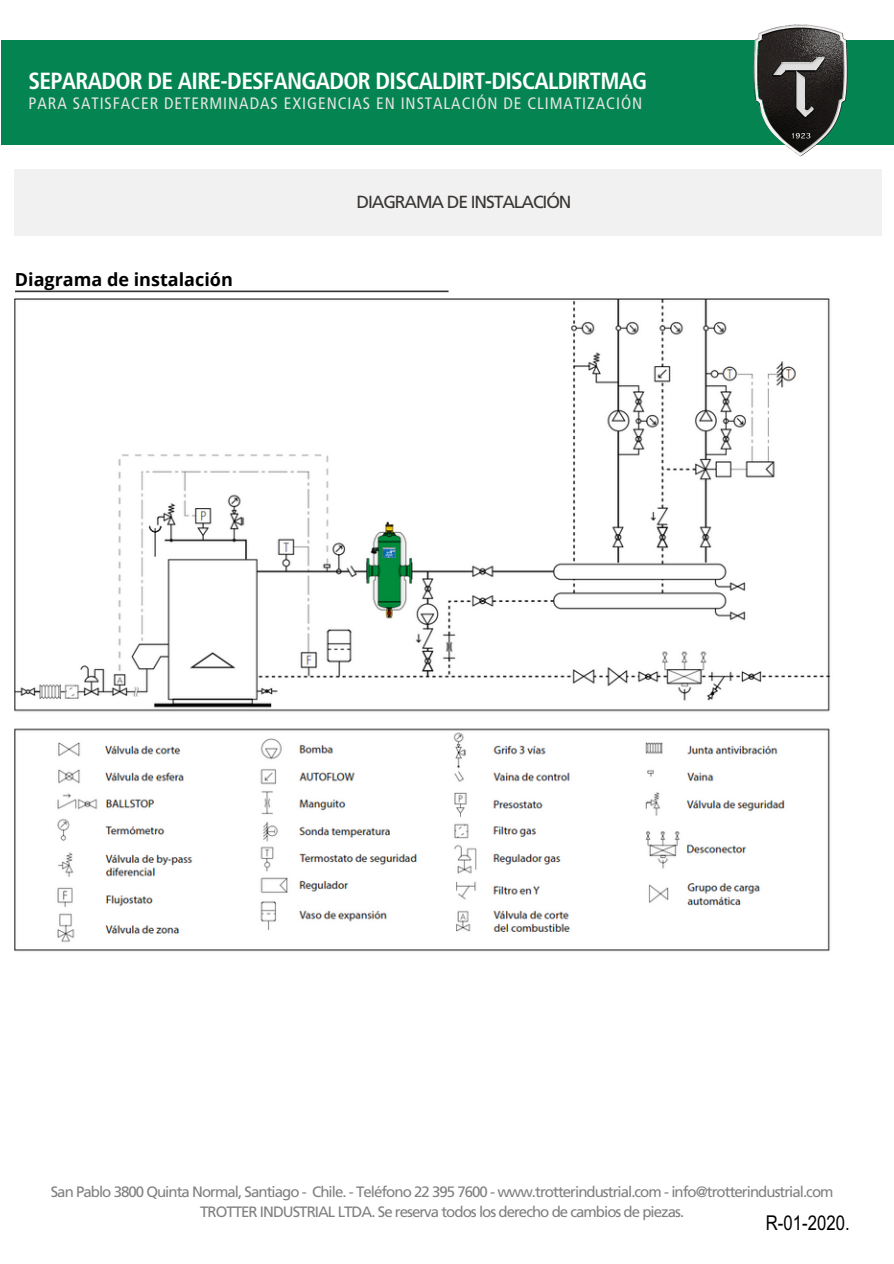
<style>
.page{position:relative;width:894px;height:1264px;background:#fff}
.page>*{position:absolute;margin:0;border:0;box-sizing:border-box;transform-origin:0 0}
.t1{font:23.4px "Frutiger LT 67 Bd Cn";letter-spacing:-.03em;color:#fff}
.t2{font:20.4px "Arial Narrow";color:#000}
.t3{font:700 18px "Open Sans";color:#000}
.t4{font:17.55px "Frutiger LT 55 Rm";letter-spacing:-.065em;color:#393533}
.t5{font:16.5px "Frutiger LT 57 Cn";letter-spacing:.055em;color:#e4e4e4}
.t6{font:15px "Frutiger LT 55 Rm";letter-spacing:-.065em;color:#828080}
</style>
<div class="page">
<div style="left:1px;top:40px;width:892px;height:105px;background:#048451"></div>
<img style="left:753px;top:24px;width:95px;height:133px">
<div style="left:14px;top:169px;width:867px;height:67px;background:#f1f1f1"></div>
<svg style="left:15px;top:290px;width:433px;height:2px"></svg>
<img style="left:14px;top:298px;width:817px;height:654px">
<p class="t1" style="left:29px;top:71px;width:620px">SEPARADOR DE AIRE-DESFANGADOR DISCALDIRT-DISCALDIRTMAG</p>
<p class="t5" style="left:29px;top:95px;width:615px">PARA SATISFACER DETERMINADAS EXIGENCIAS EN INSTALACIÓN DE CLIMATIZACIÓN</p>
<p class="t3" style="left:15px;top:266px;width:219px">Diagrama de instalación</p>
<p class="t4" style="left:356px;top:194px;width:216px">DIAGRAMA DE INSTALACIÓN</p>
<p class="t6" style="left:51px;top:1184px;width:784px">San Pablo 3800 Quinta Normal, Santiago - Chile. - Teléfono 22 395 7600 - www.trotterindustrial.com - info@trotterindustrial.com</p>
<p class="t6" style="left:200px;top:1205px;width:485px">TROTTER INDUSTRIAL LTDA. Se reserva todos los derecho de cambios de piezas.</p>
<p class="t2" style="left:765px;top:1215px;width:85px">R-01-2020.</p>
</div>
